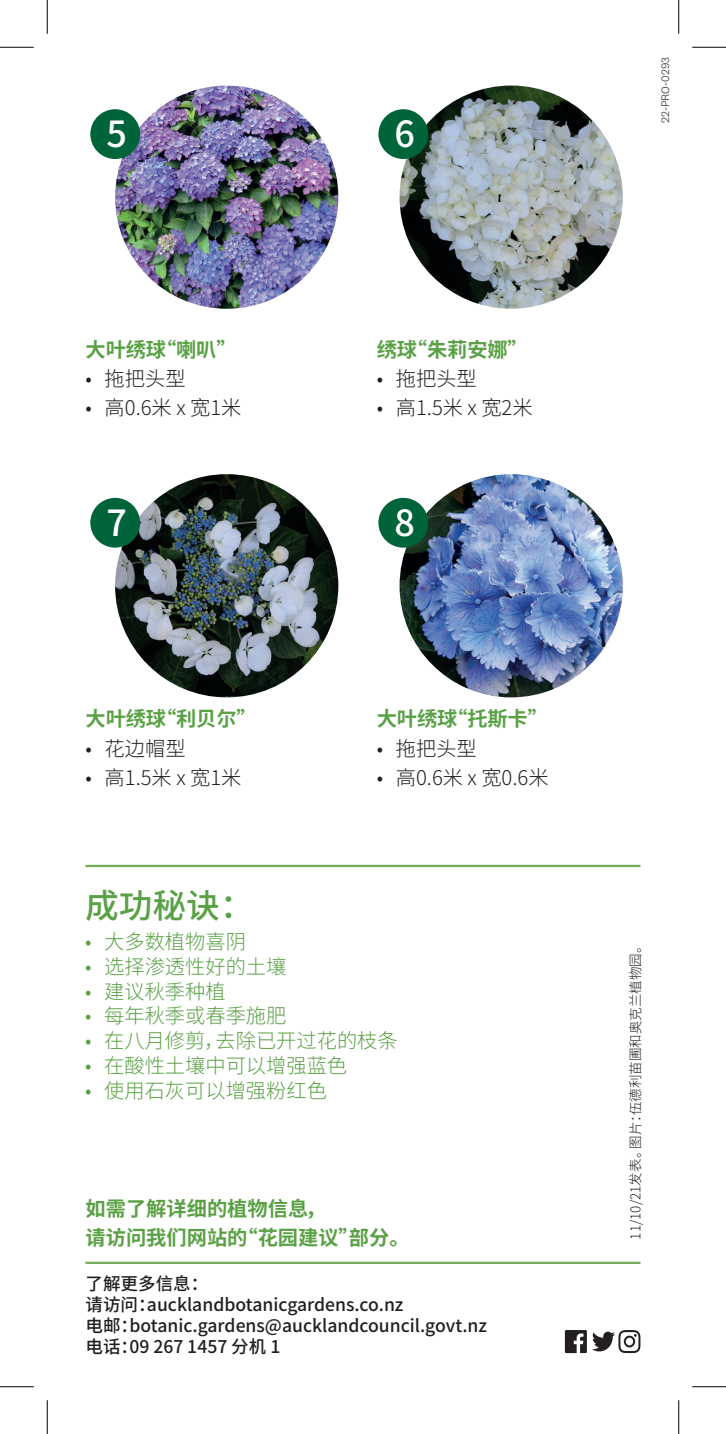
<style>
.page{position:relative;width:726px;height:1434px;background:#fff}
.page>*{position:absolute;margin:0;border:0;box-sizing:border-box;transform-origin:0 0}
.t1{font:500 36px "Noto Sans CJ Ksc";color:#fff}
.t2{font:500 33.75px "Noto Sans CJ Ksc";color:#5aa145}
.t3{font:300 20.25px "Noto Sans CJ Ksc";color:#5aa145}
.t4{font:700 20.25px/29.2px "Noto Sans CJ Ksc";color:#5aa145}
.t5{font:300 20.25px "Noto Sans CJ Ksc";color:#231f20}
.t6{font:500 17.55px/21.2px "Noto Sans CJ Ksc";color:#231f20}
.t7{font:300 13.5px "Noto Sans CJ Ksc";color:#231f20}
.t8{font:300 11.25px "National 2";color:#231f20}
</style>
<div class="page">
<svg style="left:565px;top:1330px;width:75px;height:23px"></svg>
<hr style="left:86px;top:1262px;width:554px;height:2px;background:#73aa56">
<hr style="left:86px;top:865px;width:554px;height:2px;background:#73aa56">
<img style="left:115px;top:86px;width:223px;height:223px;border-radius:112px">
<img style="left:115px;top:474px;width:223px;height:223px;border-radius:112px">
<img style="left:400px;top:86px;width:223px;height:223px;border-radius:112px">
<img style="left:400px;top:474px;width:223px;height:223px;border-radius:112px">
<div style="left:90px;top:109px;width:50px;height:50px;background:#00643b;border-radius:50%"></div>
<div style="left:90px;top:498px;width:50px;height:50px;background:#00643b;border-radius:50%"></div>
<div style="left:378px;top:109px;width:50px;height:50px;background:#00643b;border-radius:50%"></div>
<div style="left:378px;top:498px;width:50px;height:50px;background:#00643b;border-radius:50%"></div>
<hr style="left:0;top:47px;width:34px;height:1px;background:#000">
<hr style="left:692px;top:47px;width:34px;height:1px;background:#000">
<hr style="left:0;top:1386px;width:34px;height:1px;background:#000">
<hr style="left:692px;top:1386px;width:34px;height:1px;background:#000">
<hr style="left:47px;top:0;width:1px;height:34px;background:#000">
<hr style="left:47px;top:1400px;width:1px;height:34px;background:#000">
<hr style="left:678px;top:0;width:1px;height:34px;background:#000">
<hr style="left:678px;top:1400px;width:1px;height:34px;background:#000">
<h1 class="t1" style="left:106px;top:114px;width:22px">5</h1>
<p class="t4" style="left:86px;top:335px;width:153px">大叶绣球“喇叭”</p>
<p class="t5" style="left:86px;top:367px;width:102px">• 拖把头型</p>
<p class="t5" style="left:86px;top:396px;width:158px">• 高0.6米 x 宽1米</p>
<h1 class="t1" style="left:106px;top:502px;width:22px">7</h1>
<p class="t4" style="left:86px;top:705px;width:173px">大叶绣球“利贝尔”</p>
<p class="t5" style="left:86px;top:737px;width:102px">• 花边帽型</p>
<p class="t5" style="left:86px;top:766px;width:158px">• 高1.5米 x 宽1米</p>
<h1 class="t1" style="left:394px;top:114px;width:22px">6</h1>
<p class="t4" style="left:377px;top:335px;width:153px">绣球“朱莉安娜”</p>
<p class="t5" style="left:377px;top:367px;width:102px">• 拖把头型</p>
<p class="t5" style="left:377px;top:396px;width:158px">• 高1.5米 x 宽2米</p>
<h1 class="t1" style="left:394px;top:502px;width:22px">8</h1>
<p class="t4" style="left:377px;top:705px;width:173px">大叶绣球“托斯卡”</p>
<p class="t5" style="left:377px;top:737px;width:102px">• 拖把头型</p>
<p class="t5" style="left:377px;top:766px;width:173px">• 高0.6米 x 宽0.6米</p>
<h2 class="t2" style="left:85px;top:887px;width:170px">成功秘诀：</h2>
<p class="t3" style="left:85px;top:930px;width:162px">• 大多数植物喜阴</p>
<p class="t3" style="left:85px;top:955px;width:203px">• 选择渗透性好的土壤</p>
<p class="t3" style="left:85px;top:980px;width:142px">• 建议秋季种植</p>
<p class="t3" style="left:85px;top:1004px;width:203px">• 每年秋季或春季施肥</p>
<p class="t3" style="left:85px;top:1029px;width:314px">• 在八月修剪，去除已开过花的枝条</p>
<p class="t3" style="left:85px;top:1054px;width:264px">• 在酸性土壤中可以增强蓝色</p>
<p class="t3" style="left:85px;top:1079px;width:243px">• 使用石灰可以增强粉红色</p>
<p class="t4" style="left:86px;top:1194px;width:326px">如需了解详细的植物信息，<br>请访问我们网站的“花园建议”部分。</p>
<p class="t6" style="left:86px;top:1273px;width:403px">了解更多信息：<br>请访问：aucklandbotanicgardens.co.nz<br>电邮：botanic.gardens@aucklandcouncil.govt.nz电话：09 267 1457 分机 1</p>
<p class="t8" style="left:659px;top:123px;width:67px;rotate:-90deg">22-PRO-0293</p>
<p class="t7" style="left:628px;top:1239px;width:302px;rotate:-90deg">11/10/21发表。图片：伍德利苗圃和奥克兰植物园。</p>
</div>
